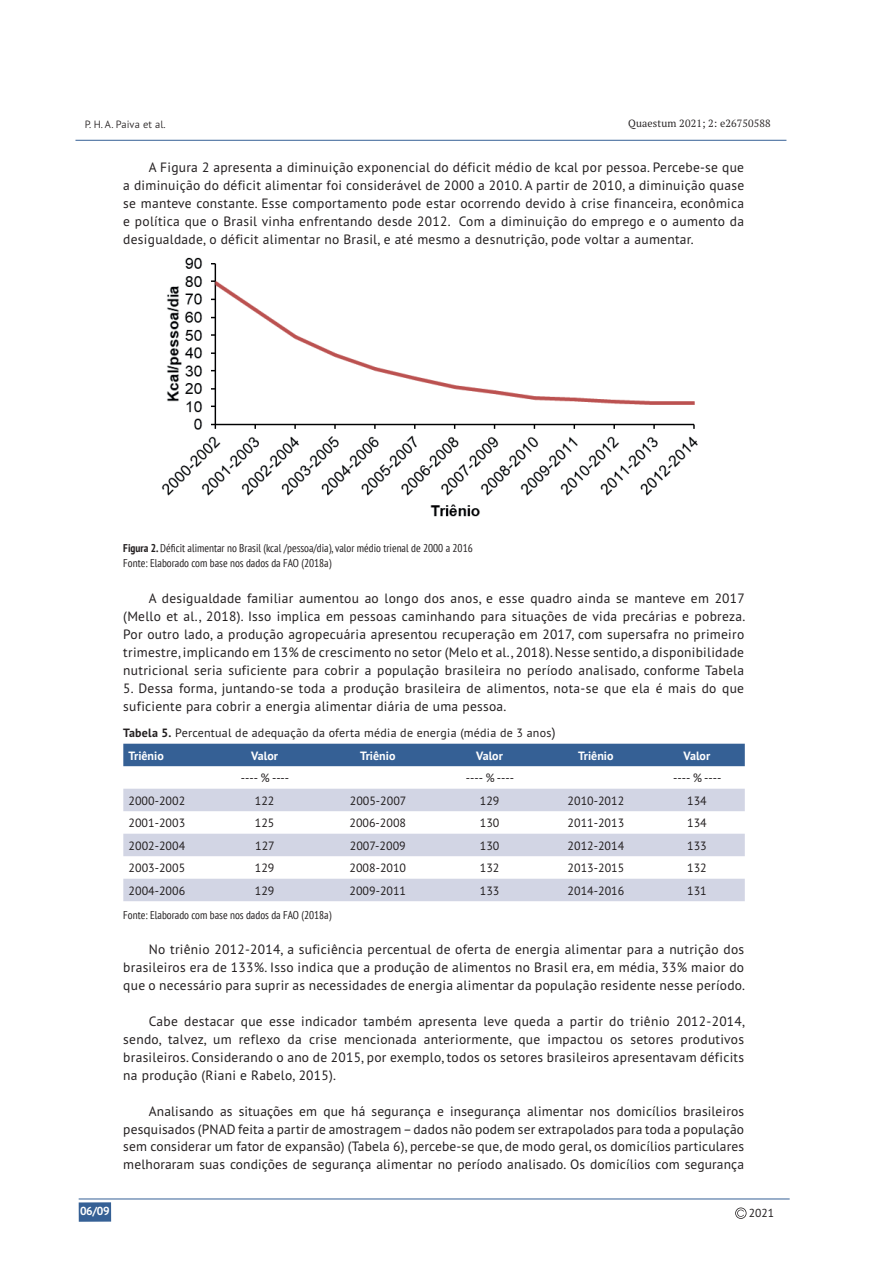
<style>
.page{position:relative;width:893px;height:1263px;background:#fff}
.page>*{position:absolute;margin:0;border:0;box-sizing:border-box;transform-origin:0 0}
.t1{font:13.5px/18px "PT Sans Pro";letter-spacing:.02em;color:#231f20;text-align:justify}
.t2{font:12px "PT Sans Pro";color:#231f20}
.t3{font:12px/22.2px "PT Sans Pro";letter-spacing:.02em;color:#231f20}
.t4{font:700 12px "PT Sans Pro";color:#fff}
.t5{font:11.7px "PT Sans Pro";color:#231f20}
.t6{font:700 11.55px "PT Sans Pro";color:#fff}
.t7{font:condensed 11.25px/15px "PT Sans";color:#231f20}
.t8{font:10.5px "PT Serif Pro";letter-spacing:.01em;color:#231f20}
.t9{font:300 10.5px "PT Sans Pro";letter-spacing:.01em;color:#231f20}
.s1{font-weight:700}
.s2{font-size:13.5px}
.s3{font-weight:700;color:#fff}
</style>
<div class="page">
<hr style="left:75px;top:140px;width:711px;height:1px;background:#356095">
<svg style="left:735px;top:1207px;width:11px;height:12px"></svg>
<hr style="left:79px;top:1199px;width:711px;height:1px;background:#356095">
<div style="left:79px;top:1202px;width:32px;height:20px;background:#356095"></div>
<img style="left:161px;top:257px;width:537px;height:260px">
<div style="left:123px;top:744px;width:622px;height:22px;background:#356095"></div>
<svg style="left:123px;top:789px;width:622px;height:112px;fill:#d2d5e4"></svg>
<p class="t9" style="left:85px;top:118px;width:83px">P. H. A. Paiva et al.</p>
<p class="t8" style="left:628px;top:117px;width:144px">Quaestum 2021; 2: e26750588</p>
<p class="t1" style="left:123px;top:158px;width:622px;text-indent:26px">A Figura 2 apresenta a diminuição exponencial do déficit médio de kcal por pessoa. Percebe-se que a diminuição do déficit alimentar foi considerável de 2000 a 2010. A partir de 2010, a diminuição quase se manteve constante. Esse comportamento pode estar ocorrendo devido à crise financeira, econômica e política que o Brasil vinha enfrentando desde 2012. Com a diminuição do emprego e o aumento da desigualdade, o déficit alimentar no Brasil, e até mesmo a desnutrição, pode voltar a aumentar.</p>
<p class="t7" style="left:123px;top:541px;width:351px"><span class="s1">Figura 2.</span> Déficit alimentar no Brasil (kcal /pessoa/dia), valor médio trienal de 2000 a 2016<br>Fonte: Elaborado com base nos dados da FAO (2018a)</p>
<p class="t1" style="left:123px;top:589px;width:623px;text-indent:26px">A desigualdade familiar aumentou ao longo dos anos, e esse quadro ainda se manteve em 2017 (Mello et al., 2018). Isso implica em pessoas caminhando para situações de vida precárias e pobreza.<br>Por outro lado, a produção agropecuária apresentou recuperação em 2017, com supersafra no primeiro trimestre, implicando em 13% de crescimento no setor (Melo et al., 2018). Nesse sentido, a disponibilidade nutricional seria suficiente para cobrir a população brasileira no período analisado, conforme Tabela</p>
<p class="t1" style="left:123px;top:679px;width:622px">5. Dessa forma, juntando-se toda a produção brasileira de alimentos, nota-se que ela é mais do que suficiente para cobrir a energia alimentar diária de uma pessoa.</p>
<p class="t3" style="left:129px;top:722px;width:428px;text-indent:-5px"><span class="s1">Tabela 5.</span> Percentual de adequação da oferta média de energia (média de 3 anos<span class="s2">)<br></span><span class="s3">Triênio</span></p>
<p class="t4" style="left:251px;top:747px;width:28px">Valor</p>
<p class="t4" style="left:360px;top:747px;width:37px">Triênio</p>
<p class="t4" style="left:476px;top:747px;width:28px">Valor</p>
<p class="t4" style="left:578px;top:747px;width:37px">Triênio</p>
<p class="t4" style="left:684px;top:747px;width:28px">Valor</p>
<p class="t2" style="left:241px;top:770px;width:50px">---- % ----</p>
<p class="t2" style="left:466px;top:770px;width:50px">---- % ----</p>
<p class="t2" style="left:673px;top:770px;width:50px">---- % ----</p>
<p class="t2" style="left:129px;top:792px;width:58px">2000-2002</p>
<p class="t2" style="left:255px;top:792px;width:21px">122</p>
<p class="t2" style="left:350px;top:792px;width:58px">2005-2007</p>
<p class="t2" style="left:480px;top:792px;width:21px">129</p>
<p class="t2" style="left:568px;top:792px;width:58px">2010-2012</p>
<p class="t2" style="left:687px;top:792px;width:21px">134</p>
<p class="t2" style="left:129px;top:815px;width:58px">2001-2003</p>
<p class="t2" style="left:255px;top:815px;width:21px">125</p>
<p class="t2" style="left:349px;top:815px;width:58px">2006-2008</p>
<p class="t2" style="left:480px;top:815px;width:21px">130</p>
<p class="t2" style="left:568px;top:815px;width:58px">2011-2013</p>
<p class="t2" style="left:687px;top:815px;width:21px">134</p>
<p class="t2" style="left:129px;top:837px;width:58px">2002-2004</p>
<p class="t2" style="left:255px;top:837px;width:21px">127</p>
<p class="t2" style="left:350px;top:837px;width:57px">2007-2009</p>
<p class="t2" style="left:480px;top:837px;width:21px">130</p>
<p class="t2" style="left:568px;top:837px;width:58px">2012-2014</p>
<p class="t2" style="left:687px;top:837px;width:21px">133</p>
<p class="t2" style="left:129px;top:860px;width:58px">2003-2005</p>
<p class="t2" style="left:255px;top:860px;width:21px">129</p>
<p class="t2" style="left:349px;top:860px;width:58px">2008-2010</p>
<p class="t2" style="left:480px;top:860px;width:21px">132</p>
<p class="t2" style="left:568px;top:860px;width:58px">2013-2015</p>
<p class="t2" style="left:687px;top:860px;width:21px">132</p>
<p class="t2" style="left:129px;top:882px;width:58px">2004-2006</p>
<p class="t2" style="left:255px;top:882px;width:21px">129</p>
<p class="t2" style="left:350px;top:882px;width:58px">2009-2011</p>
<p class="t2" style="left:480px;top:882px;width:21px">133</p>
<p class="t2" style="left:568px;top:882px;width:58px">2014-2016</p>
<p class="t2" style="left:687px;top:882px;width:21px">131</p>
<p class="t7" style="left:123px;top:907px;width:210px">Fonte: Elaborado com base nos dados da FAO (2018a)</p>
<p class="t1" style="left:123px;top:940px;width:623px;text-indent:26px">No triênio 2012-2014, a suficiência percentual de oferta de energia alimentar para a nutrição dos brasileiros era de 133%. Isso indica que a produção de alimentos no Brasil era, em média, 33% maior do que o necessário para suprir as necessidades de energia alimentar da população residente nesse período.</p>
<p class="t1" style="left:123px;top:1012px;width:623px;text-indent:26px">Cabe destacar que esse indicador também apresenta leve queda a partir do triênio 2012-2014, sendo, talvez, um reflexo da crise mencionada anteriormente, que impactou os setores produtivos brasileiros. Considerando o ano de 2015, por exemplo, todos os setores brasileiros apresentavam déficits na produção (Riani e Rabelo, 2015).</p>
<p class="t1" style="left:123px;top:1101px;width:622px;text-indent:26px">Analisando as situações em que há segurança e insegurança alimentar nos domicílios brasileiros pesquisados (PNAD feita a partir de amostragem – dados não podem ser extrapolados para toda a população sem considerar um fator de expansão) (Tabela 6), percebe-se que, de modo geral, os domicílios particulares melhoraram suas condições de segurança alimentar no período analisado. Os domicílios com segurança</p>
<p class="t6" style="left:80px;top:1203px;width:31px">06/09</p>
<p class="t5" style="left:749px;top:1206px;width:27px">2021</p>
</div>
